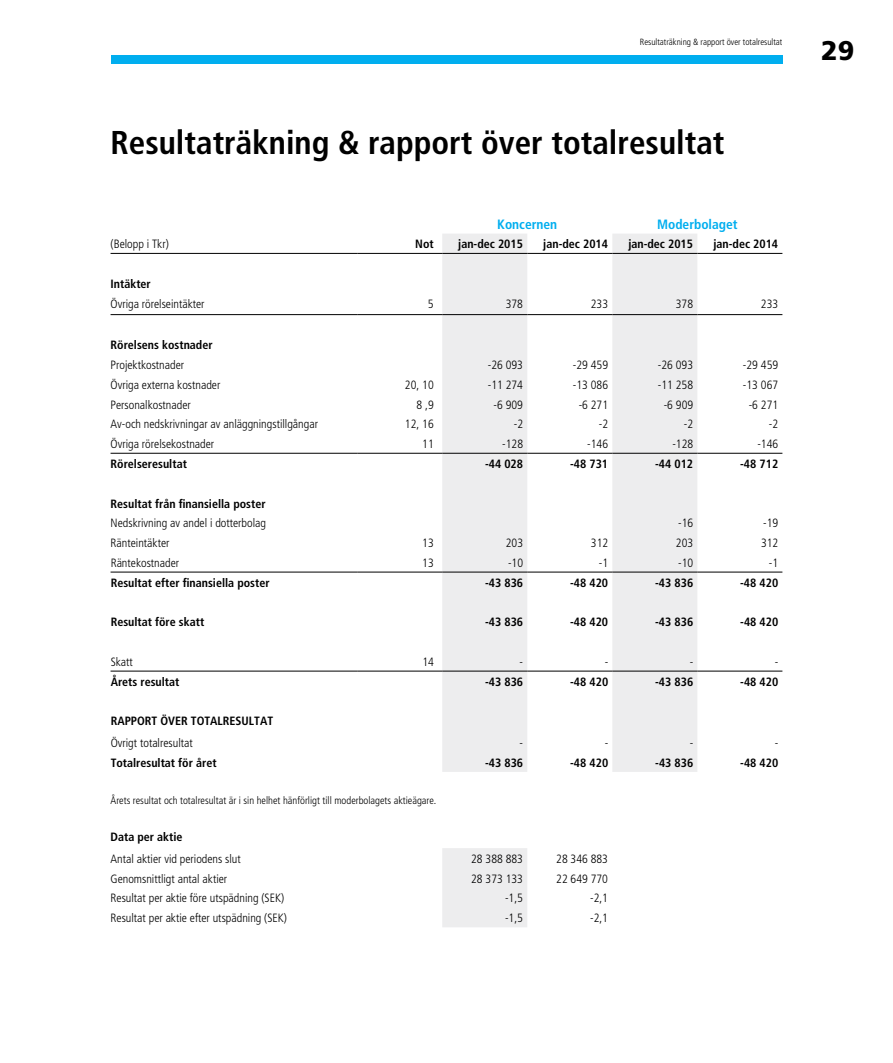
<style>
.page{position:relative;width:893px;height:1063px;background:#fff}
.page>*{position:absolute;margin:0;border:0;box-sizing:border-box;transform-origin:0 0}
.t1{font:700 condensed 33px "Frutiger";color:#000}
.t2{font:900 27px "Frutiger";color:#000}
.t3{font:700 condensed 13.5px "Frutiger";color:#00aeef}
.t4{font:300 condensed 12px "Frutiger";color:#000}
.t5{font:700 condensed 12px "Frutiger";color:#000}
.t6{font:300 condensed 10.5px "Frutiger";color:#000}
.t7{font:300 condensed 9px "Frutiger";color:#000}
</style>
<div class="page">
<div style="left:111px;top:55px;width:671px;height:9px;background:#00aeef"></div>
<svg style="left:442px;top:234px;width:255px;height:538px;fill:#ededee"></svg>
<hr style="left:111px;top:671px;width:246px;height:1px;background:#000">
<hr style="left:357px;top:671px;width:85px;height:1px;background:#000">
<hr style="left:442px;top:671px;width:85px;height:1px;background:#000">
<hr style="left:527px;top:671px;width:85px;height:1px;background:#000">
<hr style="left:612px;top:671px;width:85px;height:1px;background:#000">
<hr style="left:697px;top:671px;width:85px;height:1px;background:#000">
<hr style="left:111px;top:453px;width:246px;height:1px;background:#000">
<hr style="left:357px;top:453px;width:85px;height:1px;background:#000">
<hr style="left:442px;top:453px;width:85px;height:1px;background:#000">
<hr style="left:527px;top:453px;width:85px;height:1px;background:#000">
<hr style="left:612px;top:453px;width:85px;height:1px;background:#000">
<hr style="left:697px;top:453px;width:85px;height:1px;background:#000">
<hr style="left:111px;top:572px;width:246px;height:1px;background:#000">
<hr style="left:357px;top:572px;width:85px;height:1px;background:#000">
<hr style="left:442px;top:572px;width:85px;height:1px;background:#000">
<hr style="left:527px;top:572px;width:85px;height:1px;background:#000">
<hr style="left:612px;top:572px;width:85px;height:1px;background:#000">
<hr style="left:697px;top:572px;width:85px;height:1px;background:#000">
<hr style="left:111px;top:314px;width:246px;height:1px;background:#000">
<hr style="left:357px;top:314px;width:85px;height:1px;background:#000">
<hr style="left:442px;top:314px;width:85px;height:1px;background:#000">
<hr style="left:527px;top:314px;width:85px;height:1px;background:#000">
<hr style="left:612px;top:314px;width:85px;height:1px;background:#000">
<hr style="left:697px;top:314px;width:85px;height:1px;background:#000">
<hr style="left:111px;top:253px;width:246px;height:1px;background:#000">
<hr style="left:357px;top:253px;width:85px;height:1px;background:#000">
<hr style="left:442px;top:253px;width:85px;height:1px;background:#000">
<hr style="left:527px;top:253px;width:85px;height:1px;background:#000">
<hr style="left:612px;top:253px;width:85px;height:1px;background:#000">
<hr style="left:697px;top:253px;width:85px;height:1px;background:#000">
<div style="left:442px;top:848px;width:85px;height:79px;background:#ededee"></div>
<p class="t7" style="left:640px;top:37px;width:144px">Resultaträkning &amp; rapport över totalresultat</p>
<h1 class="t1" style="left:111px;top:123px;width:615px">Resultaträkning &amp; rapport över totalresultat</h1>
<p class="t3" style="left:497px;top:216px;width:62px">Koncernen</p>
<p class="t3" style="left:657px;top:216px;width:82px">Moderbolaget</p>
<p class="t4" style="left:111px;top:237px;width:60px">(Belopp i Tkr)</p>
<p class="t5" style="left:415px;top:237px;width:20px">Not</p>
<p class="t5" style="left:458px;top:237px;width:66px">jan-dec 2015</p>
<p class="t5" style="left:543px;top:237px;width:66px">jan-dec 2014</p>
<p class="t5" style="left:628px;top:237px;width:66px">jan-dec 2015</p>
<p class="t5" style="left:713px;top:237px;width:66px">jan-dec 2014</p>
<p class="t5" style="left:111px;top:277px;width:42px">Intäkter</p>
<p class="t4" style="left:111px;top:297px;width:96px">Övriga rörelseintäkter</p>
<p class="t4" style="left:428px;top:297px;width:7px">5</p>
<p class="t4" style="left:506px;top:297px;width:19px">378</p>
<p class="t4" style="left:591px;top:297px;width:19px">233</p>
<p class="t4" style="left:676px;top:297px;width:19px">378</p>
<p class="t4" style="left:761px;top:297px;width:19px">233</p>
<p class="t5" style="left:111px;top:338px;width:104px">Rörelsens kostnader</p>
<p class="t4" style="left:111px;top:358px;width:75px">Projektkostnader</p>
<p class="t4" style="left:488px;top:358px;width:37px">-26 093</p>
<p class="t4" style="left:573px;top:358px;width:37px">-29 459</p>
<p class="t4" style="left:658px;top:358px;width:37px">-26 093</p>
<p class="t4" style="left:743px;top:358px;width:37px">-29 459</p>
<p class="t4" style="left:111px;top:378px;width:111px">Övriga externa kostnader</p>
<p class="t4" style="left:405px;top:378px;width:30px">20, 10</p>
<p class="t4" style="left:488px;top:378px;width:37px">-11 274</p>
<p class="t4" style="left:573px;top:378px;width:37px">-13 086</p>
<p class="t4" style="left:658px;top:378px;width:37px">-11 258</p>
<p class="t4" style="left:743px;top:378px;width:37px">-13 067</p>
<p class="t4" style="left:111px;top:398px;width:82px">Personalkostnader</p>
<p class="t4" style="left:416px;top:398px;width:19px">8 ,9</p>
<p class="t4" style="left:494px;top:398px;width:31px">-6 909</p>
<p class="t4" style="left:579px;top:398px;width:31px">-6 271</p>
<p class="t4" style="left:664px;top:398px;width:31px">-6 909</p>
<p class="t4" style="left:749px;top:398px;width:31px">-6 271</p>
<p class="t4" style="left:111px;top:417px;width:209px">Av-och nedskrivningar av anläggningstillgångar</p>
<p class="t4" style="left:405px;top:417px;width:30px">12, 16</p>
<p class="t4" style="left:514px;top:417px;width:11px">-2</p>
<p class="t4" style="left:599px;top:417px;width:11px">-2</p>
<p class="t4" style="left:684px;top:417px;width:11px">-2</p>
<p class="t4" style="left:769px;top:417px;width:11px">-2</p>
<p class="t4" style="left:111px;top:437px;width:105px">Övriga rörelsekostnader</p>
<p class="t4" style="left:422px;top:437px;width:13px">11</p>
<p class="t4" style="left:502px;top:437px;width:22px">-128</p>
<p class="t4" style="left:587px;top:437px;width:22px">-146</p>
<p class="t4" style="left:672px;top:437px;width:22px">-128</p>
<p class="t4" style="left:757px;top:437px;width:22px">-146</p>
<p class="t5" style="left:111px;top:457px;width:78px">Rörelseresultat</p>
<p class="t5" style="left:485px;top:457px;width:40px">-44 028</p>
<p class="t5" style="left:570px;top:457px;width:40px">-48 731</p>
<p class="t5" style="left:655px;top:457px;width:40px">-44 012</p>
<p class="t5" style="left:740px;top:457px;width:40px">-48 712</p>
<p class="t5" style="left:111px;top:496px;width:156px">Resultat från finansiella poster</p>
<p class="t4" style="left:111px;top:516px;width:157px">Nedskrivning av andel i dotterbolag</p>
<p class="t4" style="left:678px;top:516px;width:17px">-16</p>
<p class="t4" style="left:763px;top:516px;width:17px">-19</p>
<p class="t4" style="left:111px;top:536px;width:60px">Ränteintäkter</p>
<p class="t4" style="left:422px;top:536px;width:13px">13</p>
<p class="t4" style="left:506px;top:536px;width:19px">203</p>
<p class="t4" style="left:591px;top:536px;width:19px">312</p>
<p class="t4" style="left:676px;top:536px;width:19px">203</p>
<p class="t4" style="left:761px;top:536px;width:19px">312</p>
<p class="t4" style="left:111px;top:556px;width:70px">Räntekostnader</p>
<p class="t4" style="left:422px;top:556px;width:13px">13</p>
<p class="t4" style="left:508px;top:556px;width:17px">-10</p>
<p class="t4" style="left:599px;top:556px;width:11px">-1</p>
<p class="t4" style="left:678px;top:556px;width:17px">-10</p>
<p class="t4" style="left:769px;top:556px;width:11px">-1</p>
<p class="t5" style="left:111px;top:575px;width:160px">Resultat efter finansiella poster</p>
<p class="t5" style="left:485px;top:575px;width:40px">-43 836</p>
<p class="t5" style="left:570px;top:575px;width:40px">-48 420</p>
<p class="t5" style="left:655px;top:575px;width:40px">-43 836</p>
<p class="t5" style="left:740px;top:575px;width:40px">-48 420</p>
<p class="t5" style="left:111px;top:615px;width:95px">Resultat före skatt</p>
<p class="t5" style="left:485px;top:615px;width:40px">-43 836</p>
<p class="t5" style="left:570px;top:615px;width:40px">-48 420</p>
<p class="t5" style="left:655px;top:615px;width:40px">-43 836</p>
<p class="t5" style="left:740px;top:615px;width:40px">-48 420</p>
<p class="t4" style="left:111px;top:655px;width:24px">Skatt</p>
<p class="t4" style="left:422px;top:655px;width:13px">14</p>
<p class="t4" style="left:520px;top:655px;width:5px">-</p>
<p class="t4" style="left:605px;top:655px;width:5px">-</p>
<p class="t4" style="left:690px;top:655px;width:5px">-</p>
<p class="t4" style="left:775px;top:655px;width:5px">-</p>
<p class="t5" style="left:111px;top:674px;width:70px">Årets resultat</p>
<p class="t5" style="left:485px;top:674px;width:40px">-43 836</p>
<p class="t5" style="left:570px;top:674px;width:40px">-48 420</p>
<p class="t5" style="left:655px;top:674px;width:40px">-43 836</p>
<p class="t5" style="left:740px;top:674px;width:40px">-48 420</p>
<p class="t5" style="left:111px;top:714px;width:164px">RAPPORT ÖVER TOTALRESULTAT</p>
<p class="t4" style="left:111px;top:736px;width:84px">Övrigt totalresultat</p>
<p class="t4" style="left:520px;top:736px;width:5px">-</p>
<p class="t4" style="left:605px;top:736px;width:5px">-</p>
<p class="t4" style="left:690px;top:736px;width:5px">-</p>
<p class="t4" style="left:775px;top:736px;width:5px">-</p>
<p class="t5" style="left:111px;top:755px;width:107px">Totalresultat för året</p>
<p class="t5" style="left:485px;top:755px;width:40px">-43 836</p>
<p class="t5" style="left:570px;top:755px;width:40px">-48 420</p>
<p class="t5" style="left:655px;top:755px;width:40px">-43 836</p>
<p class="t5" style="left:740px;top:755px;width:40px">-48 420</p>
<p class="t6" style="left:111px;top:794px;width:327px">Årets resultat och totalresultat är i sin helhet hänförligt till moderbolagets aktieägare.</p>
<p class="t5" style="left:111px;top:830px;width:74px">Data per aktie</p>
<p class="t4" style="left:111px;top:852px;width:132px">Antal aktier vid periodens slut</p>
<p class="t4" style="left:471px;top:852px;width:53px">28 388 883</p>
<p class="t4" style="left:556px;top:852px;width:53px">28 346 883</p>
<p class="t4" style="left:111px;top:872px;width:118px">Genomsnittligt antal aktier</p>
<p class="t4" style="left:471px;top:872px;width:53px">28 373 133</p>
<p class="t4" style="left:556px;top:872px;width:53px">22 649 770</p>
<p class="t4" style="left:111px;top:891px;width:175px">Resultat per aktie före utspädning (SEK)</p>
<p class="t4" style="left:505px;top:891px;width:19px">-1,5</p>
<p class="t4" style="left:590px;top:891px;width:19px">-2,1</p>
<p class="t4" style="left:111px;top:911px;width:178px">Resultat per aktie efter utspädning (SEK)</p>
<p class="t4" style="left:505px;top:911px;width:19px">-1,5</p>
<p class="t4" style="left:590px;top:911px;width:19px">-2,1</p>
<h2 class="t2" style="left:821px;top:34px;width:35px">29</h2>
</div>
